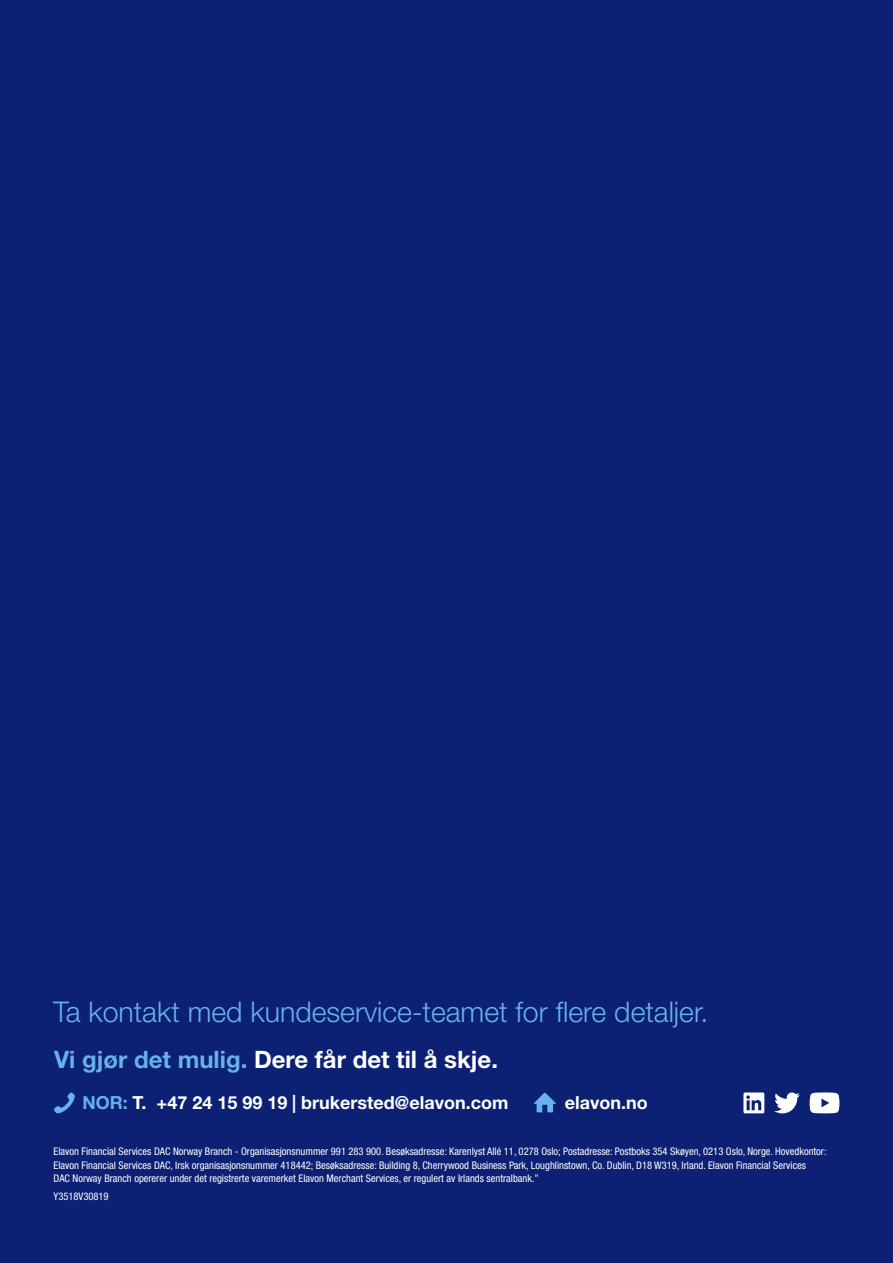
<style>
.page{position:relative;width:893px;height:1263px;background:#0c2074}
.page>*{position:absolute;margin:0;border:0;box-sizing:border-box;transform-origin:0 0}
.t1{font:300 28.5px "Helvetica Neue LT Std";color:#67b2e8}
.H4-SignOff_Strapline{font:700 24px "Helvetica Neue LT Std";color:#fff}
.H5-Web_Address_URL{font:700 18px "Helvetica Neue LT Std";color:#fff}
.t2{font:condensed 10.5px/13.5px "Helvetica Neue LT Std";color:#fff}
.s1{color:#67b2e8}
</style>
<div class="page">
<svg style="left:534px;top:1092px;width:22px;height:20px"></svg>
<svg style="left:743px;top:1092px;width:21px;height:21px"></svg>
<svg style="left:810px;top:1092px;width:29px;height:21px"></svg>
<svg style="left:774px;top:1092px;width:26px;height:21px"></svg>
<svg style="left:54px;top:1092px;width:21px;height:22px"></svg>
<p class="t1" style="left:53px;top:994px;width:657px">Ta kontakt med kundeservice-teamet for flere detaljer.</p>
<p class="H4-SignOff_Strapline" style="left:54px;top:1044px;width:445px"><span class="s1">Vi gjør det mulig.</span> Dere får det til å skje.</p>
<p class="H5-Web_Address_URL" style="left:82px;top:1092px;width:428px"><span class="s1">NOR:</span> T. +47 24 15 99 19 | brukersted@elavon.com</p>
<p class="H5-Web_Address_URL" style="left:565px;top:1092px;width:85px">elavon.no</p>
<p class="t2" style="left:53px;top:1144px;width:774px">Elavon Financial Services DAC Norway Branch - Organisasjonsnummer 991 283 900. Besøksadresse: Karenlyst Allé 11, 0278 Oslo; Postadresse: Postboks 354 Skøyen, 0213 Oslo, Norge. Hovedkontor:<br>Elavon Financial Services DAC, Irsk organisasjonsnummer 418442; Besøksadresse: Building 8, Cherrywood Business Park, Loughlinstown, Co. Dublin, D18 W319, Irland. Elavon Financial Services<br>DAC Norway Branch opererer under det registrerte varemerket Elavon Merchant Services, er regulert av Irlands sentralbank.”</p>
<p class="t2" style="left:53px;top:1189px;width:57px">Y3518V30819</p>
</div>
